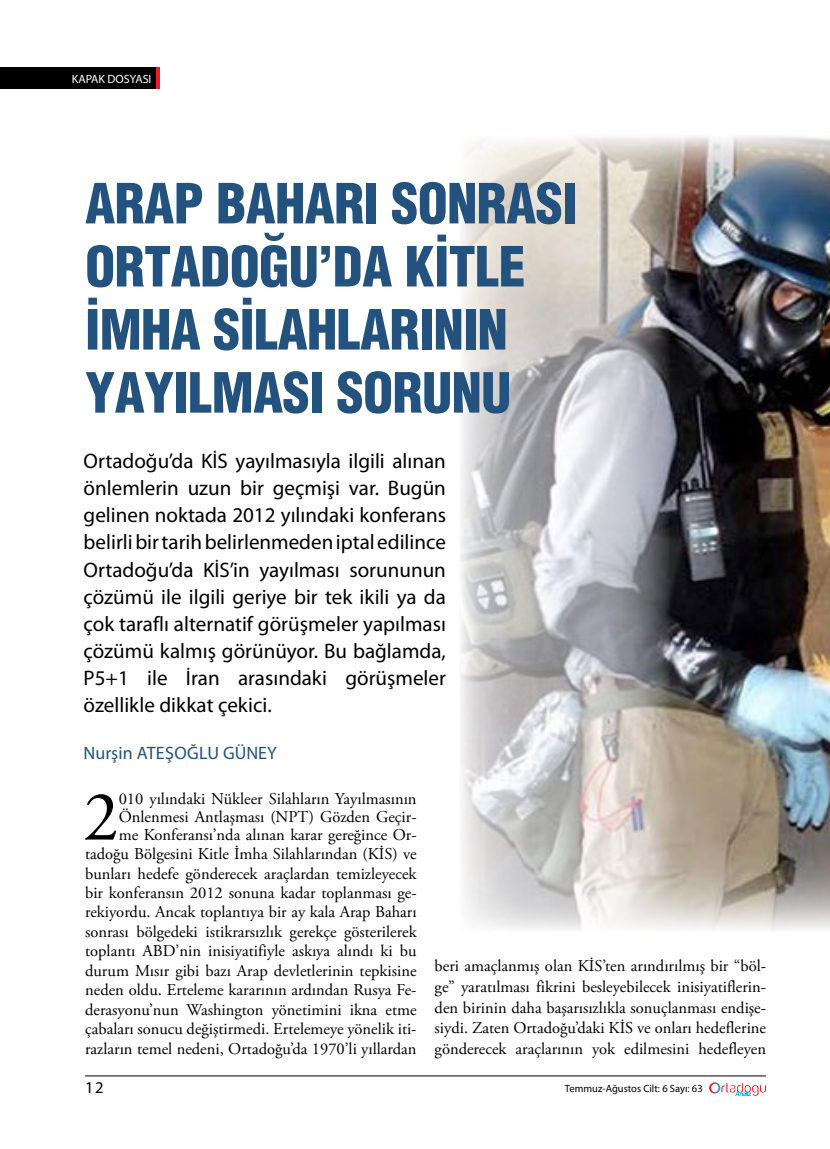
<style>
.page{position:relative;width:830px;height:1149px;background:#fff}
.page>*{position:absolute;margin:0;border:0;box-sizing:border-box;transform-origin:0 0}
.t1{font:70.8px "Adobe Garamond Pro";color:#000}
.t2{font:900 54px/63px "Hendrix Cond";letter-spacing:-.01em;color:#23527e}
.t3{font:21px/27px "Myriad Pro";color:#000;text-align:justify}
.t4{font:18px "Myriad Pro";color:#23527e}
.t5{font:16.5px/19.2px "Adobe Garamond Pro";color:#000;text-align:right}
.t6{font:16.5px "Myriad Pro";color:#000}
.t7{font:12px "Myriad Pro";color:#fff}
.t8{font:10.5px "Myriad Pro";color:#000}
</style>
<div class="page">
<svg style="left:709px;top:1082px;width:57px;height:13px"></svg>
<hr style="left:85px;top:1075px;width:680px;height:1px;background:#000">
<img style="left:670px;top:136px;width:159px;height:794px">
<svg style="left:461px;top:137px;width:209px;height:793px;background:#c7c5c4"></svg>
<div style="left:0;top:68px;width:159px;height:21px;background:#000"></div>
<hr style="left:156px;top:68px;width:3px;height:21px;background:#ed1d24">
<p class="t7" style="left:72px;top:72px;width:81px">KAPAK DOSYASI</p>
<h2 class="t2" style="left:85px;top:171px;width:493px">ARAP BAHARI SONRASI<br>ORTADOĞU’DA KİTLE<br>İMHA SİLAHLARININ<br>YAYILMASI SORUNU</h2>
<p class="t3" style="left:84px;top:448px;width:363px">Ortadoğu’da KİS yayılmasıyla ilgili alınan önlemlerin uzun bir geçmişi var. Bugün gelinen noktada 2012 yılındaki konferans belirli bir tarih belirlenmeden iptal edilince Ortadoğu’da KİS’in yayılması sorununun çözümü ile ilgili geriye bir tek ikili ya da çok taraflı alternatif görüşmeler yapılması çözümü kalmış görünüyor. Bu bağlamda, P5+1 ile İran arasındaki görüşmeler özellikle dikkat çekici.</p>
<p class="t4" style="left:84px;top:742px;width:75px">Nurşin Ateşoğlu</p>
<p class="t4" style="left:223px;top:742px;width:55px">GÜNEY</p>
<p class="t5" style="left:85px;top:789px;width:333px">010 yılındaki Nükleer Silahların Yayılmasının Önlenmesi Antlaşması (NPT) Gözden Geçir-<br>me Konferansı’nda alınan karar gereğince Or&shy;tadoğu Bölgesini Kitle İmha Silahlarından (KİS) ve bunları hedefe gönderecek araçlardan temizleyecek bir konferansın 2012 sonuna kadar toplanması ge&shy;rekiyordu. Ancak toplantıya bir ay kala Arap Baharı sonrası bölgedeki istikrarsızlık gerekçe gösterilerek toplantı ABD’nin inisiyatifiyle askıya alındı ki bu durum Mısır gibi bazı Arap devletlerinin tepkisine neden oldu. Erteleme kararının ardından Rusya Fe&shy;derasyonu’nun Washington yönetimini ikna etme çabaları sonucu değiştirmedi. Ertelemeye yönelik iti&shy;razların temel nedeni, Ortadoğu’da 1970’li yıllardan</p>
<h1 class="t1" style="left:83px;top:774px;width:37px">2</h1>
<p class="t5" style="left:434px;top:955px;width:333px;line-height:20.7px;text-align:justify">beri amaçlanmış olan KİS’ten arındırılmış bir “böl&shy;ge” yaratılması fikrini besleyebilecek inisiyatiflerin&shy;den birinin daha başarısızlıkla sonuçlanması endişe&shy;siydi. Zaten Ortadoğu’daki KİS ve onları hedeflerine gönderecek araçlarının yok edilmesini hedefleyen</p>
<p class="t6" style="left:85px;top:1078px;width:20px">12</p>
<p class="t8" style="left:564px;top:1082px;width:139px">Temmuz-Ağustos Cilt: 6 Sayı: 63</p>
</div>
